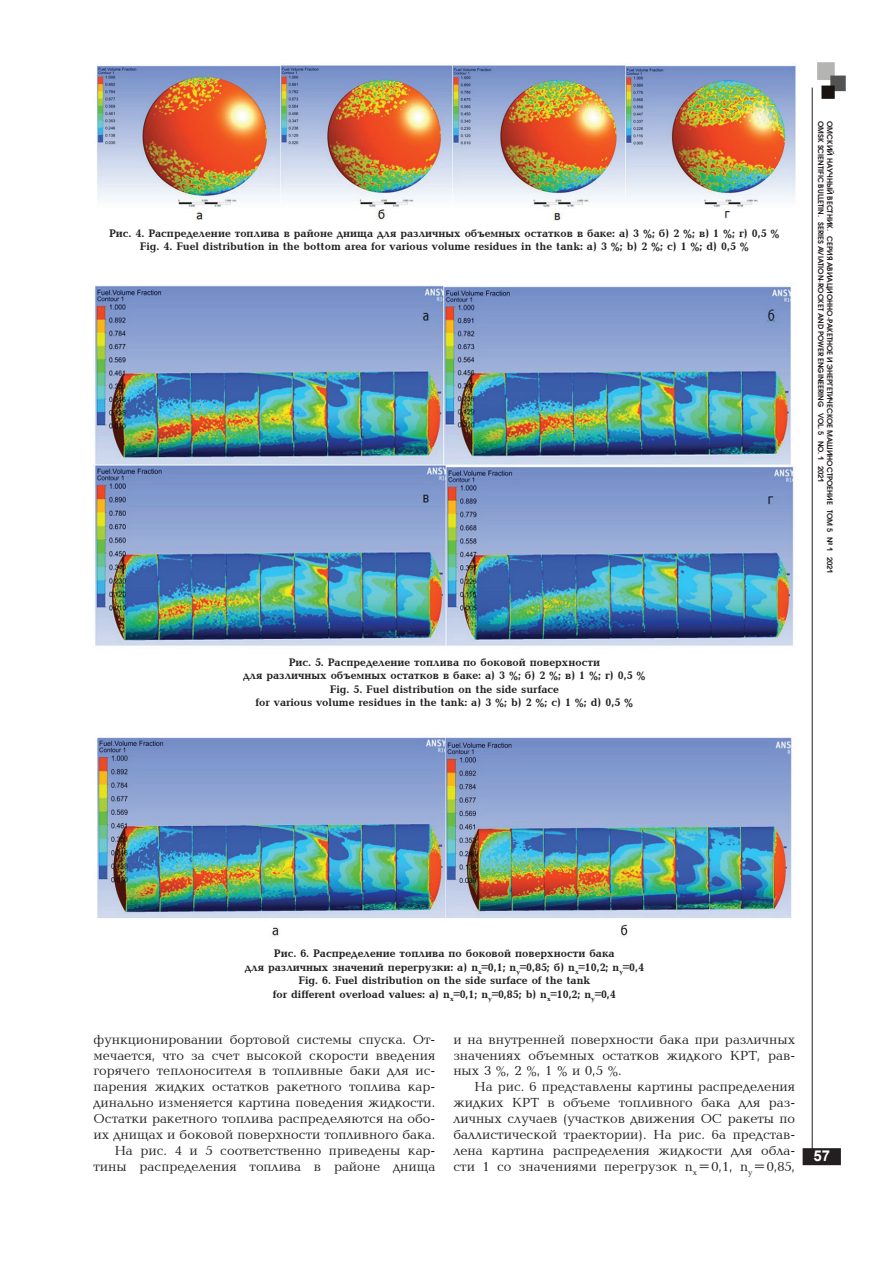
<style>
.page{position:relative;width:893px;height:1263px;background:#fff}
.page>*{position:absolute;margin:0;border:0;box-sizing:border-box;transform-origin:0 0}
.t1{font:700 15px "Arial";color:#fff}
.t2{font:13.5px/15.9px "Baltica CTT";color:#231f20;text-align:justify}
.t3{font:700 11.25px/13.5px "Baltica C";color:#231f20;text-align:center}
.t4{font:600 7.5px/9px "Avant Garde Gothic C";color:#231f20}
.s1{font-family:"Baltica C";font-weight:700}
</style>
<div class="page">
<div style="left:803px;top:1149px;width:37px;height:15px;background:#231f20"></div>
<div style="left:803px;top:1148px;width:38px;height:17px;border:2px solid #231f20"></div>
<hr style="left:812px;top:88px;width:1px;height:1071px;background:#231f20">
<img style="left:817px;top:62px;width:29px;height:37px">
<img style="left:96px;top:64px;width:699px;height:157px">
<img style="left:94px;top:285px;width:700px;height:361px">
<img style="left:97px;top:737px;width:695px;height:200px">
<p class="t3" style="left:109px;top:227px;width:672px">Рис. 4. Распределение топлива в районе днища для различных объемных остатков в баке: а) 3 %; б) 2 %; в) 1 %; г) 0,5 %<br>Fig. 4. Fuel distribution in the bottom area for various volume residues in the tank: a) 3 %; b) 2 %; c) 1 %; d) 0,5 %</p>
<p class="t3" style="left:243px;top:656px;width:404px">Рис. 5. Распределение топлива по боковой поверхности<br>для различных объемных остатков в баке: а) 3 %; б) 2 %; в) 1 %; г) 0,5 % Fig. 5. Fuel distribution on the side surface<br>for various volume residues in the tank: a) 3 %; b) 2 %; c) 1 %; d) 0,5 %</p>
<p class="t4" style="left:834px;top:121px;width:454px;rotate:90deg">ОМСКИЙ НАУЧНЫЙ ВЕСТНИК. серия авиационно<span class="s1">-</span>ракетное и энергетическое машиностроение том 5 № 1 2021<br>OMSK SCIENTIFIC BULLETIN. SERIES AVIATION<span class="s1">-</span>ROCKET AND POWER ENGINEERING Vol. 5 No. 1 2021</p>
<p class="t3" style="left:245px;top:947px;width:401px">Рис. 6. Распределение топлива по боковой поверхности бака<br>для различных значений перегрузки: а) n<sub>x</sub>=0,1; n<sub>y</sub>=0,85; б) n<sub>x</sub>=10,2; n<sub>y</sub>=0,4<br>Fig. 6. Fuel distribution on the side surface of the tank<br>for different overload values: a) n<sub>x</sub>=0,1; n<sub>y</sub>=0,85; b) n<sub>x</sub>=10,2; n<sub>y</sub>=0,4</p>
<p class="t2" style="left:94px;top:1032px;width:343px;text-align:right">функционировании бортовой системы спуска. От&shy;мечается, что за счет высокой скорости введения горячего теплоносителя в топливные баки для ис&shy;парения жидких остатков ракетного топлива кар&shy;динально изменяется картина поведения жидкости.<br>Остатки ракетного топлива распределяются на обо&shy;их днищах и боковой поверхности топливного бака.<br>На рис. 4 и 5 соответственно приведены кар&shy;тины распределения топлива в районе днища</p>
<p class="t2" style="left:453px;top:1032px;width:343px">и на внутренней поверхности бака при различных значениях объемных остатков жидкого КРТ, рав&shy;ных 3 %, 2 %, 1 % и 0,5 %.</p>
<p class="t2" style="left:453px;top:1079px;width:343px;text-indent:21px">На рис. 6 представлены картины распределения жидких КРТ в объеме топливного бака для раз&shy;личных случаев (участков движения ОС ракеты по баллистической траектории). На рис. 6а представ&shy;лена картина распределения жидкости для обла&shy;сти 1 со значениями перегрузок n<sub>x</sub>=0,1, n<sub>y</sub>=0,85,</p>
<p class="t1" style="left:813px;top:1145px;width:18px">57</p>
</div>
